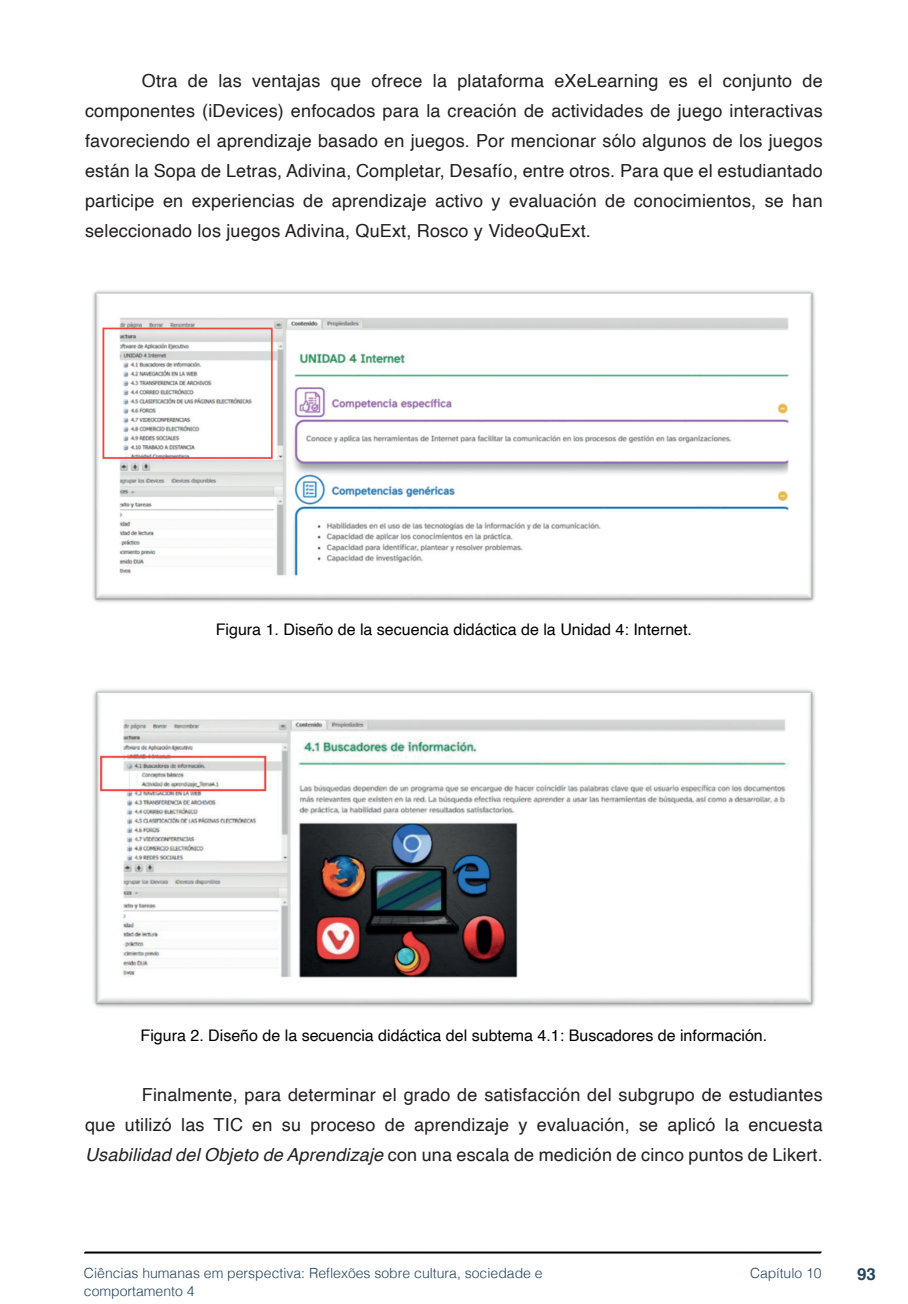
<style>
.page{position:relative;width:908px;height:1304px;background:#fff}
.page>*{position:absolute;margin:0;border:0;box-sizing:border-box;transform-origin:0 0}
.txt{font:18px/30px "Helvetica";letter-spacing:.01em;color:#231f20;text-align:justify}
.t1{font:700 16.8px "Helvetica";color:#23445f}
.imagens_graf_tab{font:16px "Helvetica";color:#000}
.t2{font:300 14px/18px "Helvetica";color:#23445f}
.s1{font-style:italic}
</style>
<div class="page">
<svg style="left:84px;top:1251px;width:737px;height:3px;background:#515151"></svg>
<img style="left:92px;top:290px;width:723px;height:313px">
<img style="left:93px;top:689px;width:722px;height:319px">
<p class="txt" style="left:85px;top:66px;width:738px;text-indent:57px">Otra de las ventajas que ofrece la plataforma eXeLearning es el conjunto de componentes (iDevices) enfocados para la creación de actividades de juego interactivas favoreciendo el aprendizaje basado en juegos. Por mencionar sólo algunos de los juegos están la Sopa de Letras, Adivina, Completar, Desafío, entre otros. Para que el estudiantado participe en experiencias de aprendizaje activo y evaluación de conocimientos, se han seleccionado los juegos Adivina, QuExt, Rosco y VideoQuExt.</p>
<p class="imagens_graf_tab" style="left:216px;top:617px;width:477px">Figura 1. Diseño de la secuencia didáctica de la Unidad 4: Internet.</p>
<p class="imagens_graf_tab" style="left:140px;top:1022px;width:628px">Figura 2. Diseño de la secuencia didáctica del subtema 4.1: Buscadores de información.</p>
<p class="txt" style="left:85px;top:1080px;width:738px;text-indent:57px">Finalmente, para determinar el grado de satisfacción del subgrupo de estudiantes que utilizó las TIC en su proceso de aprendizaje y evaluación, se aplicó la encuesta <span class="s1">Usabilidad del Objeto de Aprendizaje</span> con una escala de medición de cinco puntos de Likert.</p>
<p class="t2" style="left:84px;top:1263px;width:460px">Ciências humanas em perspectiva: Reflexões sobre cultura, sociedade e comportamento 4</p>
<p class="t2" style="left:749px;top:1263px;width:73px">Capítulo 10</p>
<p class="t1" style="left:856px;top:1264px;width:20px">93</p>
</div>
